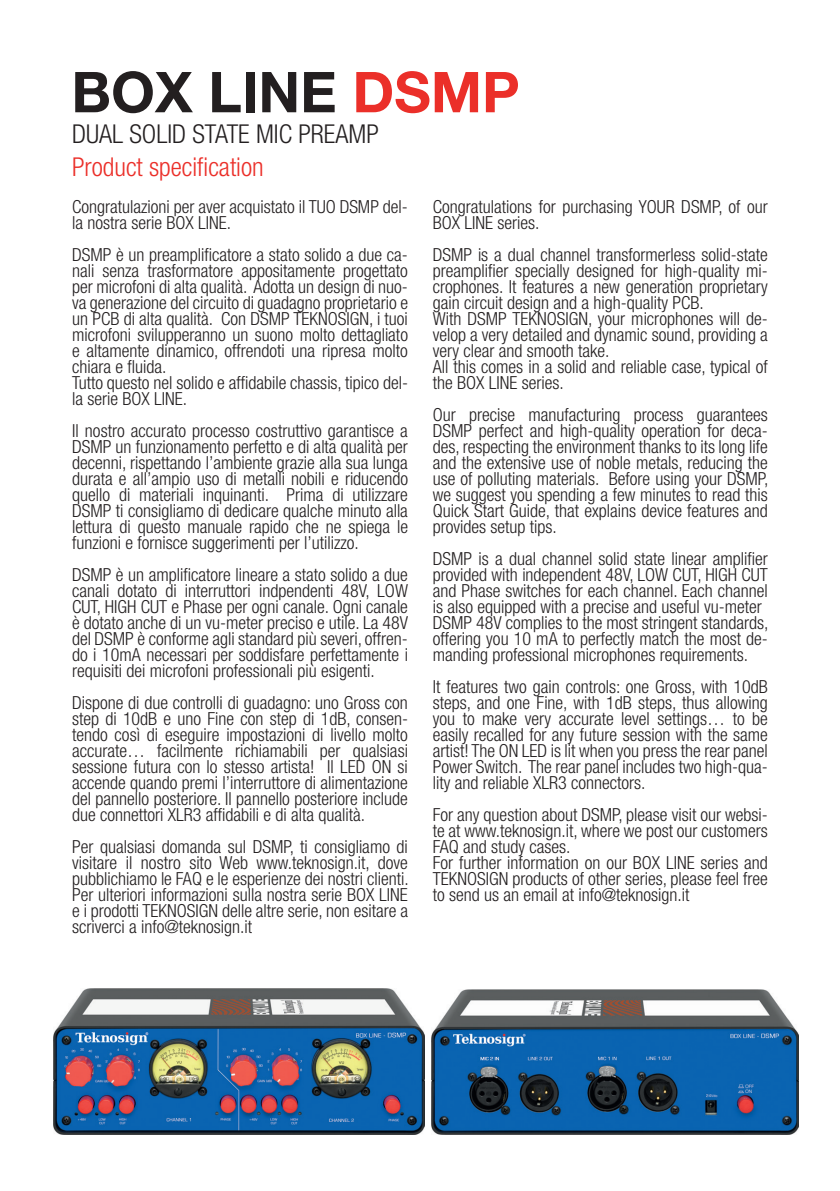
<style>
.page{position:relative;width:840px;height:1191px;background:#fff}
.page>*{position:absolute;margin:0;border:0;box-sizing:border-box;transform-origin:0 0}
.t1{font:700 56.4px "Helvetica Neue LT Std";color:#231f20}
.t2{font:300 condensed 26px "Helvetica Neue LT Std";color:#231f20}
.t3{font:300 condensed 26px "Helvetica Neue LT Std";color:#eb2f29}
.t4{font:300 condensed 18px/16px "Helvetica Neue LT Std";color:#231f20}
.s1{color:#eb2f29}
</style>
<div class="page">
<img style="left:54px;top:988px;width:370px;height:146px">
<img style="left:431px;top:989px;width:367px;height:146px">
<h1 class="t1" style="left:71px;top:57px;width:449px">BOX LINE <span class="s1">DSMP</span></h1>
<h2 class="t2" style="left:72px;top:119px;width:308px">DUAL SOLID STATE MIC PREAMP</h2>
<h2 class="t3" style="left:72px;top:152px;width:193px">Product specification</h2>
<p class="t4" style="left:72px;top:198px;width:337px">Congratulazioni per aver acquistato il TUO DSMP del&shy;la nostra serie BOX LINE.</p>
<p class="t4" style="left:72px;top:246px;width:337px">DSMP è un preamplificatore a stato solido a due ca&shy;nali senza trasformatore appositamente progettato per microfoni di alta qualità. Adotta un design di nuo&shy;va generazione del circuito di guadagno proprietario e un PCB di alta qualità. Con DSMP TEKNOSIGN, i tuoi microfoni svilupperanno un suono molto dettagliato e altamente dinamico, offrendoti una ripresa molto chiara e fluida.<br>Tutto questo nel solido e affidabile chassis, tipico del&shy;la serie BOX LINE.</p>
<p class="t4" style="left:72px;top:422px;width:337px;text-align:justify">Il nostro accurato processo costruttivo garantisce a DSMP un funzionamento perfetto e di alta qualità per decenni, rispettando l’ambiente grazie alla sua lunga durata e all’ampio uso di metalli nobili e riducendo quello di materiali inquinanti. Prima di utilizzare DSMP ti consigliamo di dedicare qualche minuto alla lettura di questo manuale rapido che ne spiega le funzioni e fornisce suggerimenti per l’utilizzo.</p>
<p class="t4" style="left:72px;top:566px;width:337px;text-align:justify">DSMP è un amplificatore lineare a stato solido a due canali dotato di interruttori indpendenti 48V, LOW CUT, HIGH CUT e Phase per ogni canale. Ogni canale è dotato anche di un vu-meter preciso e utile. La 48V del DSMP è conforme agli standard più severi, offren&shy;do i 10mA necessari per soddisfare perfettamente i requisiti dei microfoni professionali più esigenti.</p>
<p class="t4" style="left:72px;top:694px;width:337px;text-align:justify">Dispone di due controlli di guadagno: uno Gross con step di 10dB e uno Fine con step di 1dB, consen&shy;tendo così di eseguire impostazioni di livello molto accurate… facilmente richiamabili per qualsiasi sessione futura con lo stesso artista! Il LED ON si accende quando premi l’interruttore di alimentazione del pannello posteriore. Il pannello posteriore include due connettori XLR3 affidabili e di alta qualità.</p>
<p class="t4" style="left:72px;top:838px;width:338px;text-align:justify">Per qualsiasi domanda sul DSMP, ti consigliamo di visitare il nostro sito Web www.teknosign.it, dove pubblichiamo le FAQ e le esperienze dei nostri clienti.<br>Per ulteriori informazioni sulla nostra serie BOX LINE e i prodotti TEKNOSIGN delle altre serie, non esitare a scriverci a info@teknosign.it</p>
<p class="t4" style="left:432px;top:198px;width:336px">Congratulations for purchasing YOUR DSMP, of our<br>BOX LINE series.</p>
<p class="t4" style="left:432px;top:246px;width:336px">DSMP is a dual channel transformerless solid-state preamplifier specially designed for high-quality mi&shy;crophones. It features a new generation proprietary gain circuit design and a high-quality PCB.<br>With DSMP TEKNOSIGN, your microphones will de&shy;velop a very detailed and dynamic sound, providing a very clear and smooth take.<br>All this comes in a solid and reliable case, typical of the BOX LINE series.</p>
<p class="t4" style="left:432px;top:406px;width:337px;text-align:justify">Our precise manufacturing process guarantees DSMP perfect and high-quality operation for deca&shy;des, respecting the environment thanks to its long life and the extensive use of noble metals, reducing the use of polluting materials. Before using your DSMP, we suggest you spending a few minutes to read this Quick Start Guide, that explains device features and provides setup tips.</p>
<p class="t4" style="left:432px;top:550px;width:337px">DSMP is a dual channel solid state linear amplifier provided with independent 48V, LOW CUT, HIGH CUT and Phase switches for each channel. Each channel is also equipped with a precise and useful vu-meter DSMP 48V complies to the most stringent standards, offering you 10 mA to perfectly match the most de&shy;manding professional microphones requirements.</p>
<p class="t4" style="left:432px;top:678px;width:336px;text-align:justify">It features two gain controls: one Gross, with 10dB steps, and one Fine, with 1dB steps, thus allowing you to make very accurate level settings… to be easily recalled for any future session with the same artist! The ON LED is lit when you press the rear panel Power Switch. The rear panel includes two high-qua&shy;lity and reliable XLR3 connectors.</p>
<p class="t4" style="left:432px;top:806px;width:336px">For any question about DSMP, please visit our websi&shy;te at www.teknosign.it, where we post our customers FAQ and study cases.<br>For further information on our BOX LINE series and TEKNOSIGN products of other series, please feel free to send us an email at info@teknosign.it</p>
</div>
